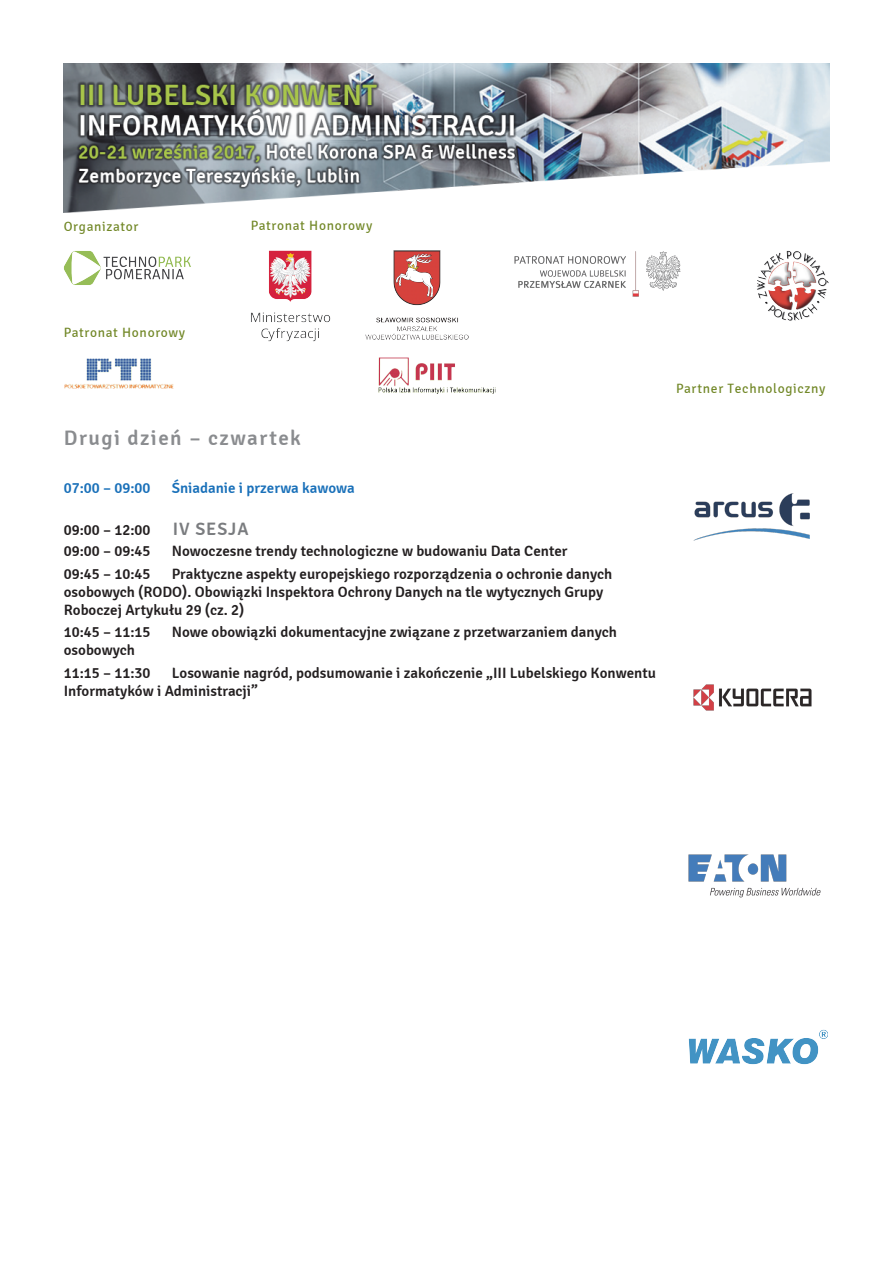
<style>
.page{position:relative;width:893px;height:1263px;background:#fff}
.page>*{position:absolute;margin:0;border:0;box-sizing:border-box;transform-origin:0 0}
.t1{font:600 21px "Signika Negative";letter-spacing:.07em;color:#8a8c8f}
.t2{font:600 15px/18px "Signika Negative";color:#231f20}
.t3{font:600 15px "Signika Negative";color:#1970b9}
.t4{font:13.5px "Signika Negative";letter-spacing:.05em;color:#718726}
.s1{font-size:18px;color:#7a7c7f}
</style>
<div class="page">
<img style="left:64px;top:64px;width:765px;height:149px">
<img style="left:64px;top:251px;width:127px;height:34px">
<img style="left:251px;top:251px;width:79px;height:90px">
<img style="left:694px;top:493px;width:116px;height:47px">
<img style="left:693px;top:685px;width:118px;height:25px">
<img style="left:757px;top:251px;width:72px;height:70px">
<img style="left:64px;top:358px;width:110px;height:31px">
<img style="left:378px;top:357px;width:118px;height:36px">
<img style="left:689px;top:855px;width:132px;height:43px">
<img style="left:689px;top:1029px;width:138px;height:35px">
<img style="left:514px;top:251px;width:166px;height:46px">
<img style="left:366px;top:251px;width:103px;height:89px">
<p class="t4" style="left:64px;top:218px;width:76px">Organizator</p>
<p class="t4" style="left:251px;top:218px;width:123px">Patronat Honorowy</p>
<p class="t4" style="left:64px;top:325px;width:123px">Patronat Honorowy</p>
<h1 class="t1" style="left:64px;top:426px;width:239px">Drugi dzień – czwartek</h1>
<p class="t3" style="left:64px;top:479px;width:88px">07:00 – 09:00</p>
<p class="t3" style="left:172px;top:479px;width:184px">Śniadanie i przerwa kawowa</p>
<p class="t2" style="left:64px;top:520px;width:186px;line-height:21px">09:00 – 12:00 <span class="s1">IV SESJA<br></span>09:00 – 09:45</p>
<p class="t2" style="left:172px;top:543px;width:397px">Nowoczesne trendy technologiczne w budowaniu Data Center</p>
<p class="t2" style="left:64px;top:565px;width:550px;text-indent:108px">Praktyczne aspekty europejskiego rozporządzenia o ochronie danych osobowych (RODO). Obowiązki Inspektora Ochrony Danych na tle wytycznych Grupy<br>Roboczej Artykułu 29 (cz. 2)</p>
<p class="t2" style="left:64px;top:624px;width:88px">10:45 – 11:15</p>
<p class="t2" style="left:172px;top:624px;width:447px">Nowe obowiązki dokumentacyjne związane z przetwarzaniem danych</p>
<p class="t2" style="left:64px;top:639px;width:88px;line-height:22.5px">osobowych<br>11:15 – 11:30</p>
<p class="t2" style="left:64px;top:565px;width:88px">09:45 – 10:45</p>
<p class="t2" style="left:64px;top:664px;width:594px;text-indent:108px">Losowanie nagród, podsumowanie i zakończenie „III Lubelskiego Konwentu<br>Informatyków i Administracji”</p>
<p class="t4" style="left:676px;top:380px;width:151px">Partner Technologiczny</p>
</div>
